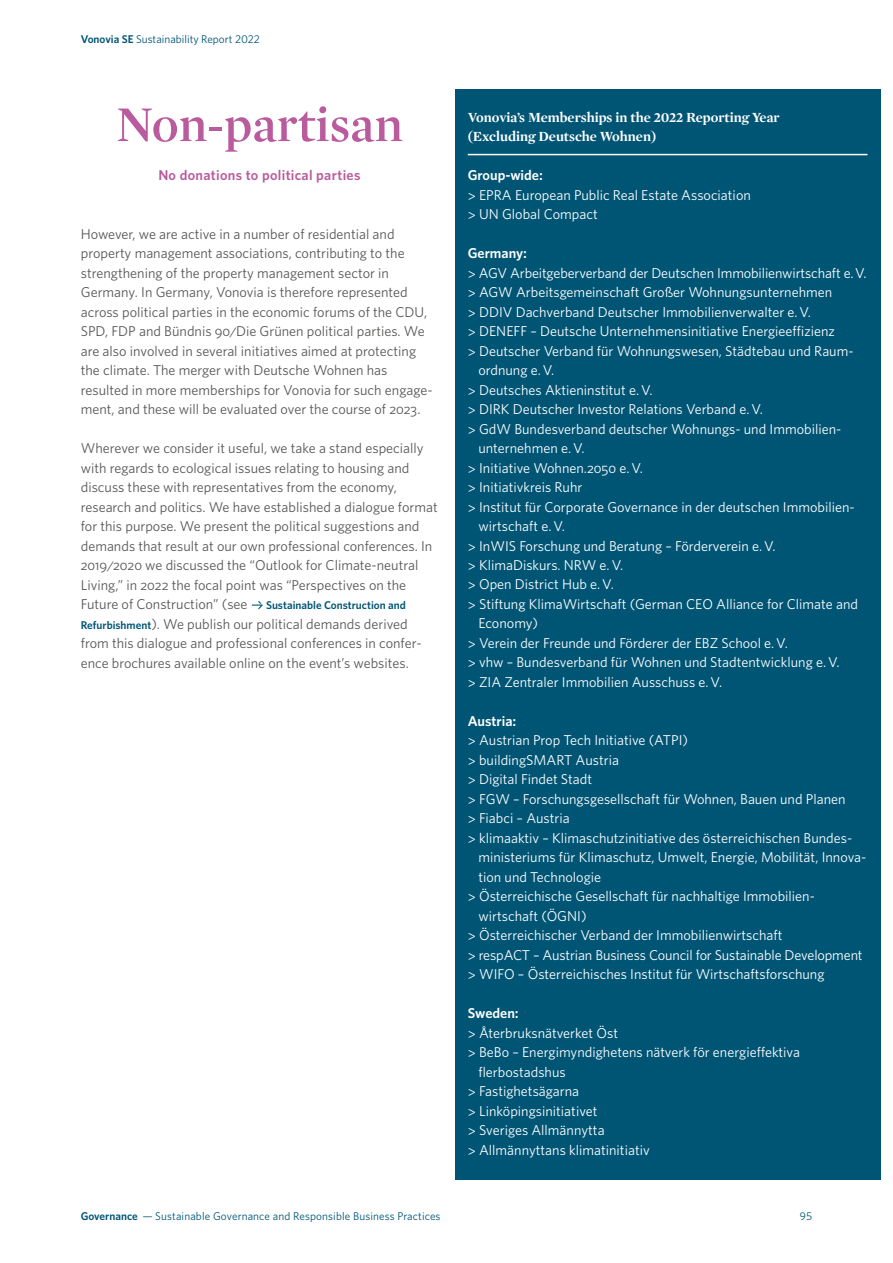
<style>
.page{position:relative;width:893px;height:1263px;background:#fff}
.page>*{position:absolute;margin:0;border:0;box-sizing:border-box;transform-origin:0 0}
.t1{font:600 51px "Mercury Display";color:#ba5b9e}
.t2{font:14.25px/19.5px "Whitney";color:#fff}
.t3{font:14.25px/19.5px "Whitney";color:#575756}
.t4{font:700 14.25px/19.5px "Mercury Display";color:#fff}
.t5{font:600 14.25px "Whitney";color:#fff}
.t6{font:600 14.25px "Whitney";letter-spacing:.02em;color:#ba5b9e}
.t7{font:11.25px "Whitney";letter-spacing:.01em;color:#005575}
.t8{font:600 11.25px "Whitney";color:#005575}
.s1{font-weight:600}
.s2{font-weight:600;font-size:11.25px;color:#005575}
.s3{font-style:italic}
</style>
<div class="page">
<svg style="left:252px;top:601px;width:11px;height:8px"></svg>
<div style="left:455px;top:89px;width:425px;height:80px;background:#005575"></div>
<hr style="left:468px;top:154px;width:399px;height:1px;background:#fff">
<div style="left:455px;top:169px;width:425px;height:35px;background:#005575"></div>
<div style="left:455px;top:188px;width:425px;height:36px;background:#005575"></div>
<div style="left:455px;top:208px;width:425px;height:35px;background:#005575"></div>
<div style="left:455px;top:227px;width:425px;height:55px;background:#005575"></div>
<div style="left:455px;top:266px;width:425px;height:36px;background:#005575"></div>
<div style="left:455px;top:286px;width:425px;height:35px;background:#005575"></div>
<div style="left:455px;top:305px;width:425px;height:36px;background:#005575"></div>
<div style="left:455px;top:325px;width:425px;height:35px;background:#005575"></div>
<div style="left:455px;top:344px;width:425px;height:55px;background:#005575"></div>
<div style="left:455px;top:383px;width:425px;height:36px;background:#005575"></div>
<div style="left:455px;top:403px;width:425px;height:35px;background:#005575"></div>
<div style="left:455px;top:422px;width:425px;height:55px;background:#005575"></div>
<div style="left:455px;top:461px;width:425px;height:36px;background:#005575"></div>
<div style="left:455px;top:481px;width:425px;height:35px;background:#005575"></div>
<div style="left:455px;top:500px;width:425px;height:55px;background:#005575"></div>
<div style="left:455px;top:539px;width:425px;height:36px;background:#005575"></div>
<div style="left:455px;top:559px;width:425px;height:35px;background:#005575"></div>
<div style="left:455px;top:578px;width:425px;height:36px;background:#005575"></div>
<div style="left:455px;top:598px;width:425px;height:55px;background:#005575"></div>
<div style="left:455px;top:637px;width:425px;height:35px;background:#005575"></div>
<div style="left:455px;top:656px;width:425px;height:36px;background:#005575"></div>
<div style="left:455px;top:676px;width:425px;height:35px;background:#005575"></div>
<div style="left:455px;top:695px;width:425px;height:55px;background:#005575"></div>
<div style="left:455px;top:734px;width:425px;height:36px;background:#005575"></div>
<div style="left:455px;top:754px;width:425px;height:35px;background:#005575"></div>
<div style="left:455px;top:773px;width:425px;height:36px;background:#005575"></div>
<div style="left:455px;top:793px;width:425px;height:35px;background:#005575"></div>
<div style="left:455px;top:812px;width:425px;height:36px;background:#005575"></div>
<div style="left:455px;top:832px;width:425px;height:74px;background:#005575"></div>
<div style="left:455px;top:890px;width:425px;height:55px;background:#005575"></div>
<div style="left:455px;top:929px;width:425px;height:36px;background:#005575"></div>
<div style="left:455px;top:949px;width:425px;height:35px;background:#005575"></div>
<div style="left:455px;top:968px;width:425px;height:36px;background:#005575"></div>
<div style="left:455px;top:988px;width:425px;height:55px;background:#005575"></div>
<div style="left:455px;top:1027px;width:425px;height:35px;background:#005575"></div>
<div style="left:455px;top:1046px;width:425px;height:55px;background:#005575"></div>
<div style="left:455px;top:1085px;width:425px;height:36px;background:#005575"></div>
<div style="left:455px;top:1105px;width:425px;height:35px;background:#005575"></div>
<div style="left:455px;top:1124px;width:425px;height:36px;background:#005575"></div>
<div style="left:455px;top:1144px;width:425px;height:35px;background:#005575"></div>
<p class="t7" style="left:81px;top:32px;width:181px"><span class="s1">Vonovia SE</span> Sustainability Report 2022</p>
<h1 class="t1" style="left:116px;top:88px;width:289px">Non-partisan</h1>
<p class="t6" style="left:158px;top:166px;width:204px">No donations to political parties</p>
<p class="t3" style="left:81px;top:223px;width:353px">However, we are active in a number of residential and property management associations, contributing to the strengthening of the property management sector in Germany. In Germany, Vonovia is therefore represented across political parties in the economic forums of the CDU, SPD, FDP and Bündnis 90/Die Grünen political parties. We are also involved in several initiatives aimed at protecting the climate. The merger with Deutsche Wohnen has resulted in more memberships for Vonovia for such engage&shy;ment, and these will be evaluated over the course of 2023.</p>
<p class="t3" style="left:81px;top:438px;width:358px">Wherever we consider it useful, we take a stand especially with regards to ecological issues relating to housing and discuss these with representatives from the economy, research and politics. We have established a dialogue format for this purpose. We present the political suggestions and demands that result at our own professional conferences. In 2019/2020 we discussed the “Outlook for Climate-neutral Living,” in 2022 the focal point was “Perspectives on the Future of Construction” (see</p>
<p class="t8" style="left:266px;top:598px;width:141px">Sustainable Construction and</p>
<p class="t3" style="left:81px;top:613px;width:342px"><span class="s2">Refurbishment</span>). We publish our political demands derived from this dialogue and professional conferences in confer&shy;ence brochures available online on the event’s websites.</p>
<p class="t7" style="left:81px;top:1209px;width:361px"><span class="s1">Governance</span> <span class="s3">—</span> Sustainable Governance and Responsible Business Practices</p>
<p class="t4" style="left:468px;top:106px;width:313px">Vonovia’s Memberships in the 2022 Reporting Year (Excluding Deutsche Wohnen)</p>
<p class="t5" style="left:468px;top:166px;width:77px">Group-wide:</p>
<p class="t2" style="left:468px;top:184px;width:285px">&gt; EPRA European Public Real Estate Association &gt; UN Global Compact</p>
<p class="t5" style="left:468px;top:244px;width:61px">Germany:</p>
<p class="t2" style="left:468px;top:262px;width:400px">&gt; AGV Arbeitgeberverband der Deutschen Immobilienwirtschaft e. V.</p>
<p class="t2" style="left:468px;top:282px;width:366px">&gt; AGW Arbeitsgemeinschaft Großer Wohnungsunternehmen</p>
<p class="t2" style="left:468px;top:301px;width:345px">&gt; DDIV Dachverband Deutscher Immobilienverwalter e. V.</p>
<p class="t2" style="left:468px;top:321px;width:369px">&gt; DENEFF – Deutsche Unternehmensinitiative Energieeffizienz</p>
<p class="t2" style="left:468px;top:340px;width:386px">&gt; Deutscher Verband für Wohnungswesen, Städtebau und Raum-</p>
<p class="t2" style="left:478px;top:360px;width:77px">ordnung e. V.</p>
<p class="t2" style="left:468px;top:379px;width:186px">&gt; Deutsches Aktieninstitut e. V.</p>
<p class="t2" style="left:468px;top:399px;width:297px">&gt; DIRK Deutscher Investor Relations Verband e. V.</p>
<p class="t2" style="left:468px;top:418px;width:373px">&gt; GdW Bundesverband deutscher Wohnungs- und Immobilien-</p>
<p class="t2" style="left:478px;top:438px;width:108px">unternehmen e. V.</p>
<p class="t2" style="left:468px;top:457px;width:177px">&gt; Initiative Wohnen.2050 e. V.</p>
<p class="t2" style="left:468px;top:477px;width:116px">&gt; Initiativkreis Ruhr</p>
<p class="t2" style="left:468px;top:496px;width:388px">&gt; Institut für Corporate Governance in der deutschen Immobilien-</p>
<p class="t2" style="left:478px;top:516px;width:88px">wirtschaft e. V.</p>
<p class="t2" style="left:468px;top:535px;width:309px">&gt; InWIS Forschung und Beratung – Förderverein e. V.</p>
<p class="t2" style="left:468px;top:555px;width:157px">&gt; KlimaDiskurs. NRW e. V.</p>
<p class="t2" style="left:468px;top:574px;width:148px">&gt; Open District Hub e. V.</p>
<p class="t2" style="left:468px;top:594px;width:392px">&gt; Stiftung KlimaWirtschaft (German CEO Alliance for Climate and</p>
<p class="t2" style="left:478px;top:613px;width:61px">Economy)</p>
<p class="t2" style="left:468px;top:633px;width:321px">&gt; Verein der Freunde und Förderer der EBZ School e. V.</p>
<p class="t2" style="left:468px;top:652px;width:373px">&gt; vhw – Bundesverband für Wohnen und Stadtentwicklung e. V.</p>
<p class="t2" style="left:468px;top:672px;width:256px">&gt; ZIA Zentraler Immobilien Ausschuss e. V.</p>
<p class="t5" style="left:468px;top:711px;width:50px">Austria:</p>
<p class="t2" style="left:468px;top:730px;width:222px">&gt; Austrian Prop Tech Initiative (ATPI)</p>
<p class="t2" style="left:468px;top:750px;width:153px">&gt; buildingSMART Austria</p>
<p class="t2" style="left:468px;top:769px;width:126px">&gt; Digital Findet Stadt</p>
<p class="t2" style="left:468px;top:789px;width:379px">&gt; FGW – Forschungsgesellschaft für Wohnen, Bauen und Planen</p>
<p class="t2" style="left:468px;top:808px;width:104px">&gt; Fiabci – Austria</p>
<p class="t2" style="left:468px;top:828px;width:384px">&gt; klimaaktiv – Klimaschutzinitiative des österreichischen Bundes-</p>
<p class="t2" style="left:478px;top:847px;width:389px">ministeriums für Klimaschutz, Umwelt, Energie, Mobilität, Innova-</p>
<p class="t2" style="left:478px;top:867px;width:124px">tion und Technologie</p>
<p class="t2" style="left:468px;top:886px;width:349px">&gt; Österreichische Gesellschaft für nachhaltige Immobilien-</p>
<p class="t2" style="left:478px;top:906px;width:110px">wirtschaft (ÖGNI)</p>
<p class="t2" style="left:468px;top:925px;width:316px">&gt; Österreichischer Verband der Immobilienwirtschaft</p>
<p class="t2" style="left:468px;top:945px;width:396px">&gt; respACT – Austrian Business Council for Sustainable Development</p>
<p class="t2" style="left:468px;top:964px;width:358px">&gt; WIFO – Österreichisches Institut für Wirtschaftsforschung</p>
<p class="t5" style="left:468px;top:1004px;width:53px">Sweden:</p>
<p class="t2" style="left:468px;top:1023px;width:152px">&gt; Återbruksnätverket Öst</p>
<p class="t2" style="left:468px;top:1042px;width:334px">&gt; BeBo – Energimyndighetens nätverk för energieffektiva</p>
<p class="t2" style="left:478px;top:1062px;width:89px">flerbostadshus</p>
<p class="t2" style="left:468px;top:1081px;width:113px">&gt; Fastighetsägarna</p>
<p class="t2" style="left:468px;top:1101px;width:131px">&gt; Linköpingsinitiativet</p>
<p class="t2" style="left:468px;top:1120px;width:138px">&gt; Sveriges Allmännytta</p>
<p class="t2" style="left:468px;top:1140px;width:183px">&gt; Allmännyttans klimatinitiativ</p>
<p class="t7" style="left:800px;top:1209px;width:14px">95</p>
</div>
